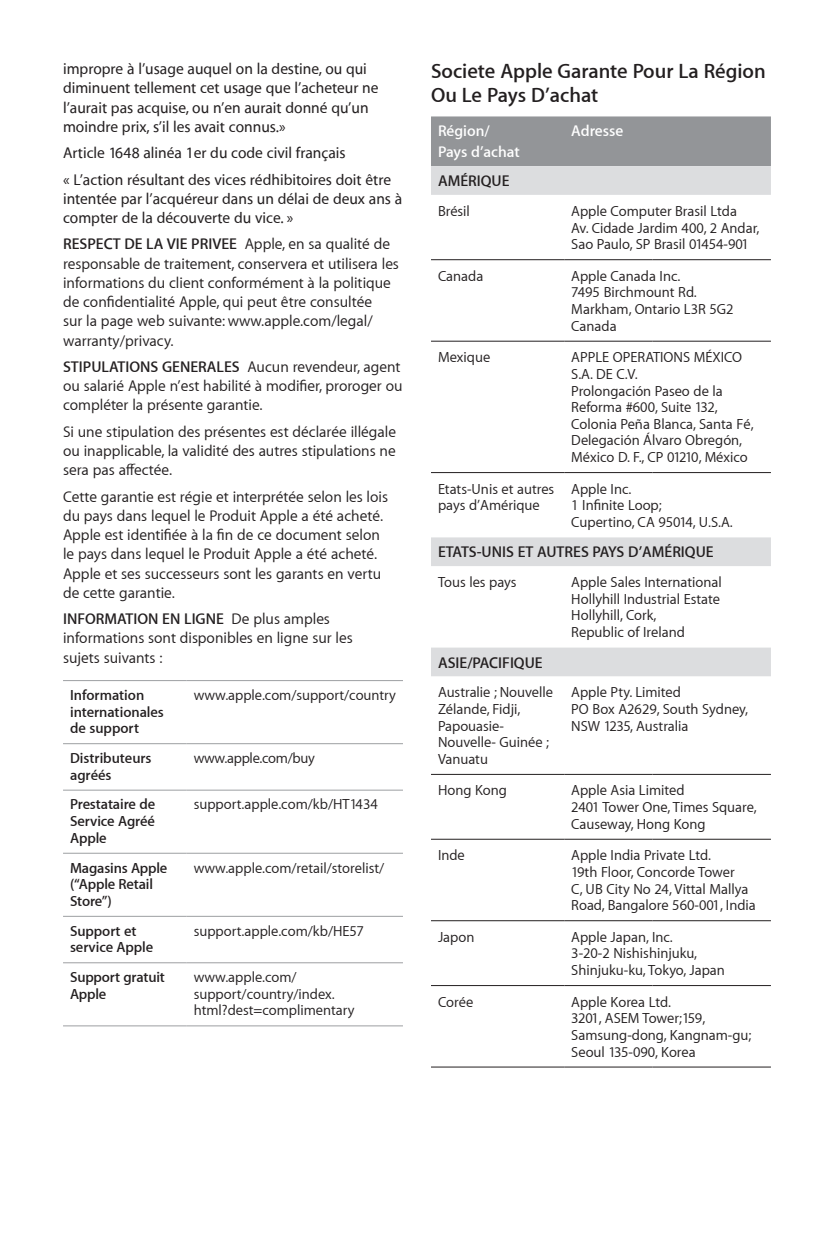
<style>
.page{position:relative;width:834px;height:1251px;background:#fff}
.page>*{position:absolute;margin:0;border:0;box-sizing:border-box;transform-origin:0 0}
.t1{font:600 21px/24.5px "Myriad Set";color:#231f20}
.t2{font:15.75px/19.2px "Myriad Set Text";color:#231f20}
.t3{font:500 15.75px/19.2px "Myriad Set";color:#231f20}
.t4{font:600 15.75px "Myriad Set";color:#231f20}
.t5{font:600 15.75px/21px "Myriad Set";color:#fff}
.t6{font:14.7px/16.8px "Myriad Set Text";color:#231f20}
.t7{font:600 14.7px/16.8px "Myriad Set";letter-spacing:-.005em;color:#231f20}
.t8{font:14.7px "Myriad Set Text";letter-spacing:-.02em;color:#231f20}
.s1{font-family:"Myriad Set Text";font-weight:400}
</style>
<div class="page">
<hr style="left:63px;top:852px;width:124px;height:1px;background:#9d9fa2">
<hr style="left:187px;top:852px;width:216px;height:1px;background:#9d9fa2">
<hr style="left:63px;top:915px;width:124px;height:1px;background:#9d9fa2">
<hr style="left:187px;top:915px;width:216px;height:1px;background:#9d9fa2">
<hr style="left:63px;top:789px;width:124px;height:1px;background:#9d9fa2">
<hr style="left:187px;top:789px;width:216px;height:1px;background:#9d9fa2">
<hr style="left:63px;top:961px;width:124px;height:2px;background:#9d9fa2">
<hr style="left:187px;top:961px;width:216px;height:2px;background:#9d9fa2">
<hr style="left:63px;top:1025px;width:124px;height:1px;background:#9d9fa2">
<hr style="left:187px;top:1025px;width:216px;height:1px;background:#9d9fa2">
<hr style="left:63px;top:680px;width:124px;height:1px;background:#9d9fa2">
<hr style="left:187px;top:680px;width:216px;height:1px;background:#9d9fa2">
<hr style="left:63px;top:743px;width:124px;height:1px;background:#9d9fa2">
<hr style="left:187px;top:743px;width:216px;height:1px;background:#9d9fa2">
<div style="left:431px;top:116px;width:339px;height:50px;background:#939598"></div>
<svg style="left:431px;top:166px;width:339px;height:510px"></svg>
<hr style="left:431px;top:773px;width:133px;height:1px;background:#231f20">
<hr style="left:564px;top:773px;width:88px;height:1px;background:#231f20">
<hr style="left:652px;top:773px;width:118px;height:1px;background:#231f20">
<hr style="left:431px;top:838px;width:133px;height:1px;background:#231f20">
<hr style="left:564px;top:838px;width:88px;height:1px;background:#231f20">
<hr style="left:652px;top:838px;width:118px;height:1px;background:#231f20">
<hr style="left:431px;top:919px;width:133px;height:2px;background:#231f20">
<hr style="left:564px;top:919px;width:88px;height:2px;background:#231f20">
<hr style="left:652px;top:919px;width:118px;height:2px;background:#231f20">
<hr style="left:431px;top:984px;width:133px;height:1px;background:#231f20">
<hr style="left:564px;top:984px;width:88px;height:1px;background:#231f20">
<hr style="left:652px;top:984px;width:118px;height:1px;background:#231f20">
<hr style="left:431px;top:1066px;width:133px;height:1px;background:#231f20">
<hr style="left:564px;top:1066px;width:88px;height:1px;background:#231f20">
<hr style="left:652px;top:1066px;width:118px;height:1px;background:#231f20">
<hr style="left:431px;top:472px;width:133px;height:1px;background:#231f20">
<hr style="left:564px;top:472px;width:88px;height:1px;background:#231f20">
<hr style="left:652px;top:472px;width:118px;height:1px;background:#231f20">
<hr style="left:431px;top:340px;width:133px;height:2px;background:#231f20">
<hr style="left:564px;top:340px;width:88px;height:2px;background:#231f20">
<hr style="left:652px;top:340px;width:118px;height:2px;background:#231f20">
<hr style="left:431px;top:259px;width:133px;height:1px;background:#231f20">
<hr style="left:564px;top:259px;width:88px;height:1px;background:#231f20">
<hr style="left:652px;top:259px;width:118px;height:1px;background:#231f20">
<p class="t3" style="left:63px;top:59px;width:317px">impropre à l’usage auquel on la destine, ou qui diminuent tellement cet usage que l’acheteur ne l’aurait pas acquise, ou n’en aurait donné qu’un moindre prix, s’il les avait connus.»</p>
<p class="t3" style="left:63px;top:139px;width:329px;line-height:26.2px">Article 1648 alinéa 1er du code civil français<br>« L’action résultant des vices rédhibitoires doit être</p>
<p class="t3" style="left:63px;top:188px;width:341px">intentée par l’acquéreur dans un délai de deux ans à compter de la découverte du vice. »</p>
<p class="t4" style="left:63px;top:234px;width:328px">RESPECT DE LA VIE PRIVEE <span class="s1">Apple, en sa qualité de</span></p>
<p class="t2" style="left:63px;top:253px;width:337px">responsable de traitement, conservera et utilisera les informations du client conformément à la politique de confidentialité Apple, qui peut être consultée<br>sur la page web suivante: www.apple.com/legal/ warranty/privacy.</p>
<p class="t4" style="left:63px;top:357px;width:339px">STIPULATIONS GENERALES <span class="s1">Aucun revendeur, agent</span></p>
<p class="t2" style="left:63px;top:376px;width:341px">ou salarié Apple n’est habilité à modifier, proroger ou compléter la présente garantie.</p>
<p class="t2" style="left:63px;top:421px;width:334px;text-align:justify">Si une stipulation des présentes est déclarée illégale ou inapplicable, la validité des autres stipulations ne sera pas affectée.</p>
<p class="t2" style="left:63px;top:486px;width:326px">Cette garantie est régie et interprétée selon les lois du pays dans lequel le Produit Apple a été acheté.<br>Apple est identifiée à la fin de ce document selon le pays dans lequel le Produit Apple a été acheté.<br>Apple et ses successeurs sont les garants en vertu de cette garantie.</p>
<p class="t4" style="left:63px;top:609px;width:268px">INFORMATION EN LIGNE <span class="s1">De plus amples</span></p>
<p class="t2" style="left:63px;top:628px;width:291px">informations sont disponibles en ligne sur les sujets suivants :</p>
<p class="t7" style="left:70px;top:686px;width:95px">Information internationales de support</p>
<p class="t6" style="left:194px;top:686px;width:204px">www.apple.com/support/country</p>
<p class="t7" style="left:70px;top:749px;width:83px">Distributeurs agréés</p>
<p class="t8" style="left:194px;top:748px;width:123px">www.apple.com/buy</p>
<p class="t7" style="left:70px;top:795px;width:87px;text-align:justify">Prestataire de Service Agréé Apple</p>
<p class="t6" style="left:194px;top:795px;width:186px">support.apple.com/kb/HT1434</p>
<p class="t7" style="left:70px;top:858px;width:99px">Magasins Apple (“Apple Retail<br>Store”)</p>
<p class="t6" style="left:194px;top:858px;width:192px">www.apple.com/retail/storelist/</p>
<p class="t7" style="left:70px;top:921px;width:85px">Support et service Apple</p>
<p class="t6" style="left:194px;top:921px;width:172px">support.apple.com/kb/HE57</p>
<p class="t7" style="left:70px;top:968px;width:96px">Support gratuit<br>Apple</p>
<p class="t6" style="left:194px;top:968px;width:162px">www.apple.com/ support/country/index. html?dest=complimentary</p>
<h1 class="t1" style="left:431px;top:58px;width:336px">Societe Apple Garante Pour La Région<br>Ou Le Pays D’achat</h1>
<p class="t5" style="left:438px;top:120px;width:83px">Région/<br>Pays d’achat</p>
<p class="t5" style="left:571px;top:120px;width:53px">Adresse</p>
<p class="t4" style="left:438px;top:171px;width:73px">AMÉRIQUE</p>
<p class="t6" style="left:438px;top:202px;width:33px">Brésil</p>
<p class="t6" style="left:571px;top:202px;width:190px">Apple Computer Brasil Ltda<br>Av. Cidade Jardim 400, 2 Andar,<br>Sao Paulo, SP Brasil 01454-901</p>
<p class="t6" style="left:438px;top:267px;width:47px">Canada</p>
<p class="t6" style="left:571px;top:267px;width:164px">Apple Canada Inc.<br>7495 Birchmount Rd.<br>Markham, Ontario L3R 5G2<br>Canada</p>
<p class="t6" style="left:438px;top:348px;width:54px">Mexique</p>
<p class="t6" style="left:571px;top:348px;width:184px">APPLE OPERATIONS MÉXICO<br>S.A. DE C.V.<br>Prolongación Paseo de la<br>Reforma #600, Suite 132,<br>Colonia Peña Blanca, Santa Fé,<br>Delegación Álvaro Obregón,<br>México D. F., CP 01210, México</p>
<p class="t6" style="left:438px;top:480px;width:118px">Etats-Unis et autres pays d’Amérique</p>
<p class="t6" style="left:571px;top:480px;width:163px">Apple Inc.<br>1 Infinite Loop;<br>Cupertino, CA 95014, U.S.A.</p>
<p class="t4" style="left:438px;top:542px;width:277px">ETATS-UNIS ET AUTRES PAYS D’AMÉRIQUE</p>
<p class="t6" style="left:438px;top:573px;width:80px">Tous les pays</p>
<p class="t6" style="left:571px;top:573px;width:152px">Apple Sales International<br>Hollyhill Industrial Estate<br>Hollyhill, Cork,<br>Republic of Ireland</p>
<p class="t4" style="left:438px;top:652px;width:106px">ASIE/PACIFIQUE</p>
<p class="t6" style="left:438px;top:683px;width:117px">Australie ; Nouvelle<br>Zélande, Fidji,<br>Papouasie-<br>Nouvelle- Guinée ;<br>Vanuatu</p>
<p class="t6" style="left:571px;top:683px;width:178px">Apple Pty. Limited<br>PO Box A2629, South Sydney,<br>NSW 1235, Australia</p>
<p class="t6" style="left:438px;top:781px;width:70px">Hong Kong</p>
<p class="t6" style="left:571px;top:781px;width:187px">Apple Asia Limited<br>2401 Tower One, Times Square,<br>Causeway, Hong Kong</p>
<p class="t6" style="left:438px;top:846px;width:28px">Inde</p>
<p class="t6" style="left:571px;top:846px;width:186px">Apple India Private Ltd.<br>19th Floor, Concorde Tower<br>C, UB City No 24, Vittal Mallya<br>Road, Bangalore 560-001, India</p>
<p class="t6" style="left:438px;top:928px;width:38px">Japon</p>
<p class="t6" style="left:571px;top:928px;width:155px">Apple Japan, Inc.<br>3-20-2 Nishishinjuku,<br>Shinjuku-ku, Tokyo, Japan</p>
<p class="t6" style="left:438px;top:992px;width:37px">Corée</p>
<p class="t6" style="left:571px;top:992px;width:182px">Apple Korea Ltd.<br>3201, ASEM Tower;159,<br>Samsung-dong, Kangnam-gu;<br>Seoul 135-090, Korea</p>
</div>
